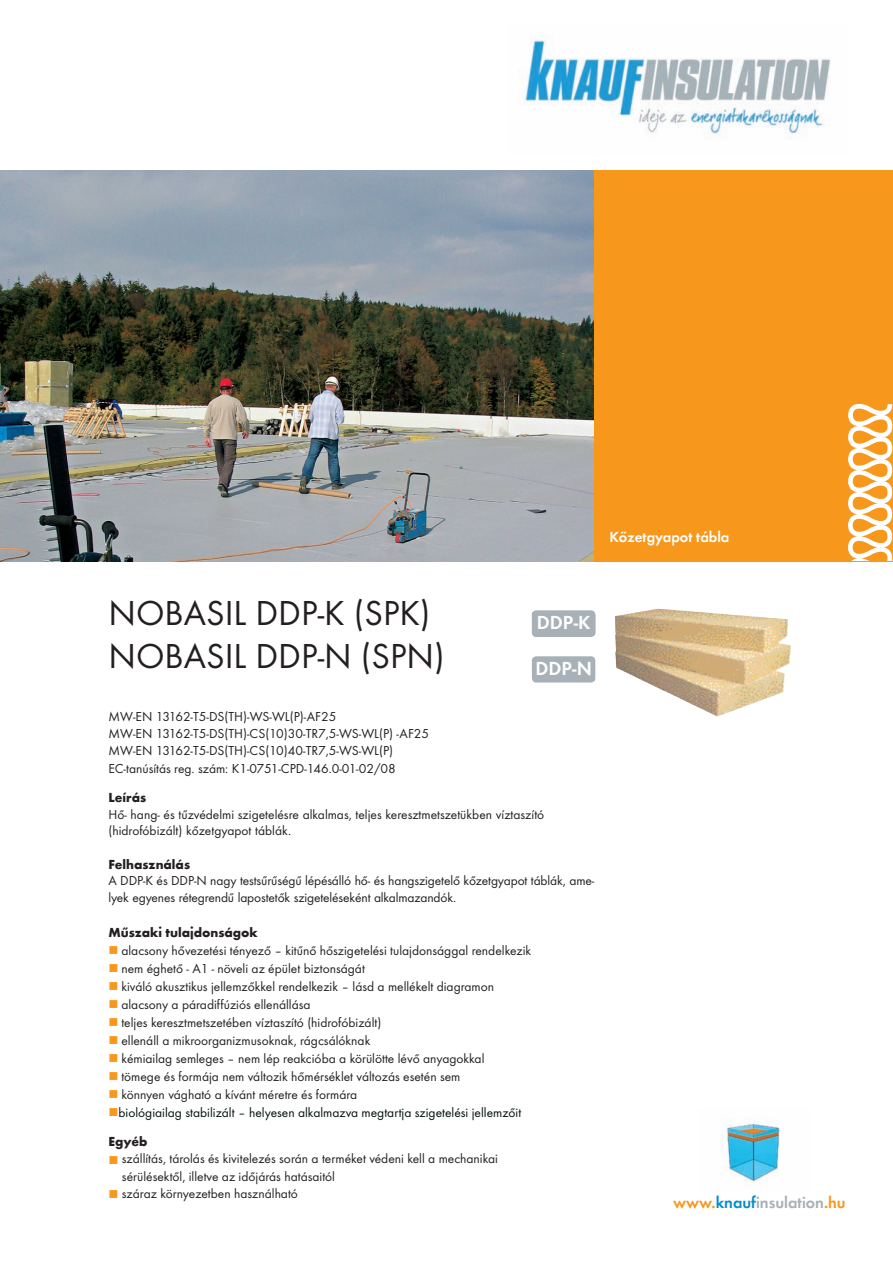
<style>
.page{position:relative;width:893px;height:1263px;background:#fff}
.page>*{position:absolute;margin:0;border:0;box-sizing:border-box;transform-origin:0 0}
.t1{font:36px "Futura TEE";color:#231f20}
.t2{font:600 19.5px "Futura TEE";color:#fff}
.t3{font:600 16.5px "Futura TEE";color:#a8b1b7}
.t4{font:600 15px "Futura TEE";color:#fff}
.t5{font:13.5px/17.5px "Futura TEE";color:#231f20}
.t6{font:13.5px/29.2px "Futura TEE";color:#00120d}
.t7{font:700 13.5px "Futura TEE";color:#231f20}
.s1{color:#f7981d}
.s2{font-weight:700;color:#231f20}
.s3{color:#078ecc}
</style>
<div class="page">
<div style="left:0;top:170px;width:893px;height:391px;background:#f7981d"></div>
<svg style="left:848px;top:404px;width:45px;height:156px"></svg>
<img style="left:615px;top:609px;width:176px;height:108px">
<div style="left:532px;top:656px;width:63px;height:26px;background:#a8b1b7;border-radius:4px"></div>
<img style="left:0;top:170px;width:594px;height:391px">
<img style="left:721px;top:1121px;width:59px;height:61px">
<img style="left:524px;top:38px;width:307px;height:101px">
<div style="left:532px;top:611px;width:63px;height:26px;background:#a8b1b7;border-radius:4px"></div>
<p class="t4" style="left:609px;top:528px;width:122px">Kőzetgyapot tábla</p>
<h1 class="t1" style="left:108px;top:591px;width:324px">NOBASIL DDP-K (SPK)</h1>
<h2 class="t2" style="left:537px;top:611px;width:55px">DDP-K</h2>
<h2 class="t2" style="left:547px;top:611px;width:35px">SPK</h2>
<h1 class="t1" style="left:108px;top:635px;width:338px">NOBASIL DDP-N (SPN)</h1>
<p class="t5" style="left:108px;top:707px;width:322px">MW-EN 13162-T5-DS(TH)-WS-WL(P)-AF25<br>MW-EN 13162-T5-DS(TH)-CS(10)30-TR7,5-WS-WL(P) -AF25<br>MW-EN 13162-T5-DS(TH)-CS(10)40-TR7,5-WS-WL(P)<br>EC-tanúsítás reg. szám: K1-0751-CPD-146.0-01-02/08</p>
<p class="t7" style="left:108px;top:789px;width:39px">Leírás</p>
<p class="t5" style="left:108px;top:806px;width:437px;line-height:16.2px">Hő- hang- és tűzvédelmi szigetelésre alkalmas, teljes keresztmetszetükben víztaszító (hidrofóbizált) kőzetgyapot táblák.</p>
<p class="t7" style="left:108px;top:856px;width:83px">Felhasználás</p>
<p class="t5" style="left:108px;top:873px;width:487px;line-height:16.2px">A DDP-K és DDP-N nagy testsűrűségű lépésálló hő- és hangszigetelő kőzetgyapot táblák, ame&shy;lyek egyenes rétegrendű lapostetők szigeteléseként alkalmazandók.</p>
<p class="t7" style="left:108px;top:924px;width:151px">Műszaki tulajdonságok</p>
<p class="t5" style="left:108px;top:941px;width:424px"><span class="s1">■</span> alacsony hővezetési tényező – kitűnő hőszigetelési tulajdonsággal rendelkezik</p>
<p class="t5" style="left:108px;top:959px;width:258px"><span class="s1">■</span> nem éghető - A1 - növeli az épület biztonságát</p>
<p class="t5" style="left:108px;top:977px;width:387px"><span class="s1">■</span> kiváló akusztikus jellemzőkkel rendelkezik – lásd a mellékelt diagramon</p>
<p class="t5" style="left:108px;top:995px;width:204px"><span class="s1">■</span> alacsony a páradiffúziós ellenállása</p>
<p class="t5" style="left:108px;top:1013px;width:274px"><span class="s1">■</span> teljes keresztmetszetében víztaszító (hidrofóbizált)</p>
<p class="t5" style="left:108px;top:1031px;width:263px"><span class="s1">■</span> ellenáll a mikroorganizmusoknak, rágcsálóknak</p>
<p class="t5" style="left:108px;top:1049px;width:377px"><span class="s1">■</span> kémiailag semleges – nem lép reakcióba a körülötte lévő anyagokkal</p>
<p class="t5" style="left:108px;top:1067px;width:353px"><span class="s1">■</span> tömege és formája nem változik hőmérséklet változás esetén sem</p>
<p class="t5" style="left:108px;top:1085px;width:250px"><span class="s1">■</span> könnyen vágható a kívánt méretre és formára</p>
<p class="t6" style="left:108px;top:1098px;width:414px"><span class="s1">■</span>biológiailag stabilizált – helyesen alkalmazva megtartja szigetelési jellemzőit<br><span class="s2">Egyéb</span></p>
<p class="t5" style="left:122px;top:1150px;width:378px;text-indent:-14px"><span class="s1">■</span> szállítás, tárolás és kivitelezés során a terméket védeni kell a mechanikai sérülésektől, illetve az időjárás hatásaitól</p>
<p class="t5" style="left:108px;top:1184px;width:191px"><span class="s1">■</span> száraz környezetben használható</p>
<h2 class="t2" style="left:535px;top:656px;width:58px">DDP-N</h2>
<p class="t3" style="left:673px;top:1193px;width:174px"><span class="s1">www.</span><span class="s3">knauf</span>insulation<span class="s1">.hu</span></p>
</div>
